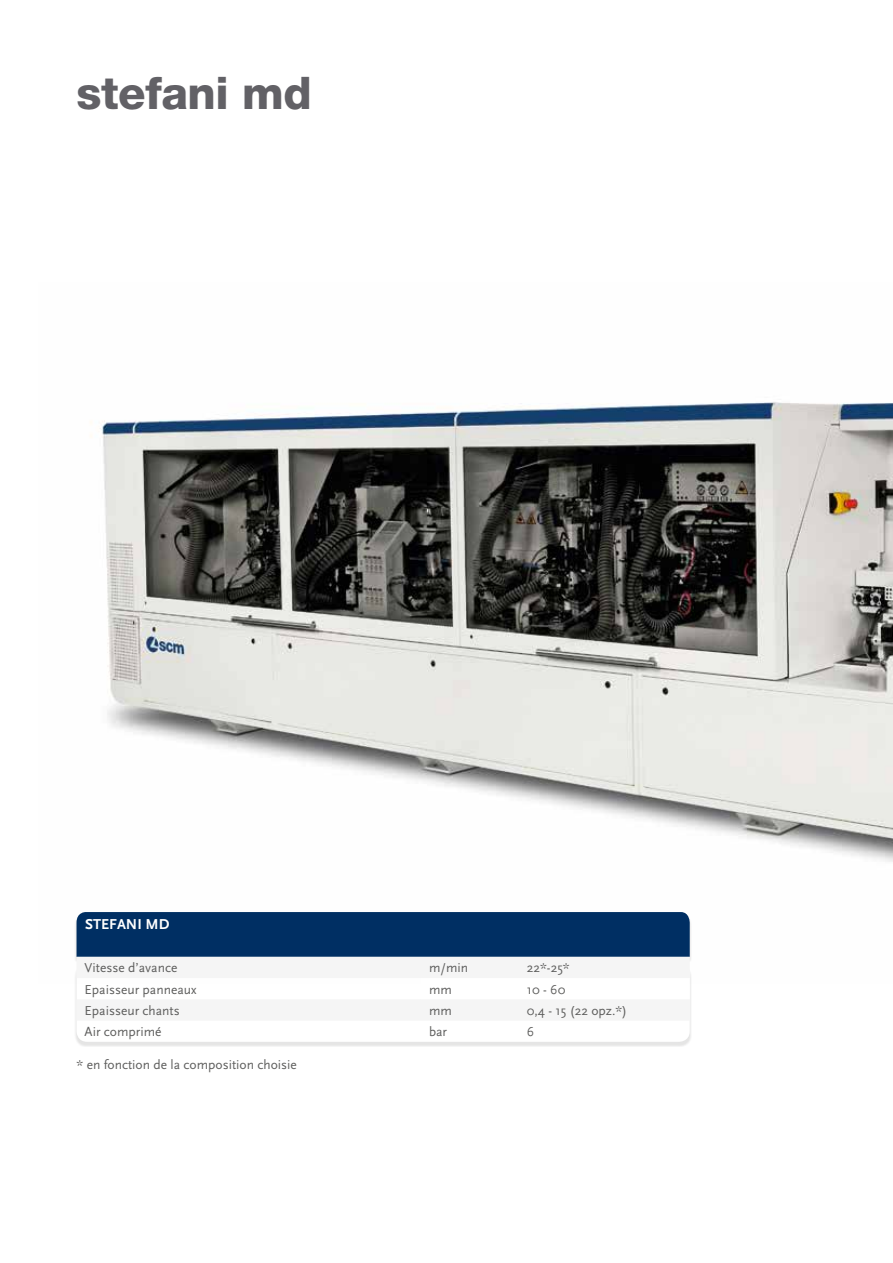
<style>
.page{position:relative;width:893px;height:1263px;background:#fff}
.page>*{position:absolute;margin:0;border:0;box-sizing:border-box;transform-origin:0 0}
.t1{font:800 45px "Helvetica Neue LT Std";letter-spacing:-.01em;color:#626166}
.t2{font:700 15px "Scala Sans";color:#fff}
.t3{font:13.5px "Scala Sans";color:#5e5e5d}
</style>
<div class="page">
<img style="left:90px;top:402px;width:803px;height:460px">
<div style="left:75px;top:964px;width:617px;height:83px;background:#e6e6e5"></div>
<div style="left:77px;top:963px;width:613px;height:79px;background:#fff;border-radius:11px"></div>
<svg style="left:77px;top:912px;width:613px;height:58px"></svg>
<h1 class="t1" style="left:77px;top:66px;width:237px">stefani md</h1>
<p class="t2" style="left:85px;top:916px;width:86px">STEFANI MD</p>
<p class="t3" style="left:85px;top:961px;width:94px">Vitesse d’avance</p>
<p class="t3" style="left:429px;top:961px;width:41px">m/min</p>
<p class="t3" style="left:527px;top:961px;width:44px">22*-25*</p>
<p class="t3" style="left:85px;top:982px;width:113px">Epaisseur panneaux</p>
<p class="t3" style="left:429px;top:982px;width:24px">mm</p>
<p class="t3" style="left:527px;top:982px;width:40px">10 - 60</p>
<p class="t3" style="left:85px;top:1003px;width:97px">Epaisseur chants</p>
<p class="t3" style="left:429px;top:1003px;width:24px">mm</p>
<p class="t3" style="left:527px;top:1003px;width:102px">0,4 - 15 (22 opz.*)</p>
<p class="t3" style="left:85px;top:1024px;width:78px">Air comprimé</p>
<p class="t3" style="left:429px;top:1024px;width:20px">bar</p>
<p class="t3" style="left:527px;top:1024px;width:9px">6</p>
<p class="t3" style="left:77px;top:1057px;width:222px">* en fonction de la composition choisie</p>
</div>
